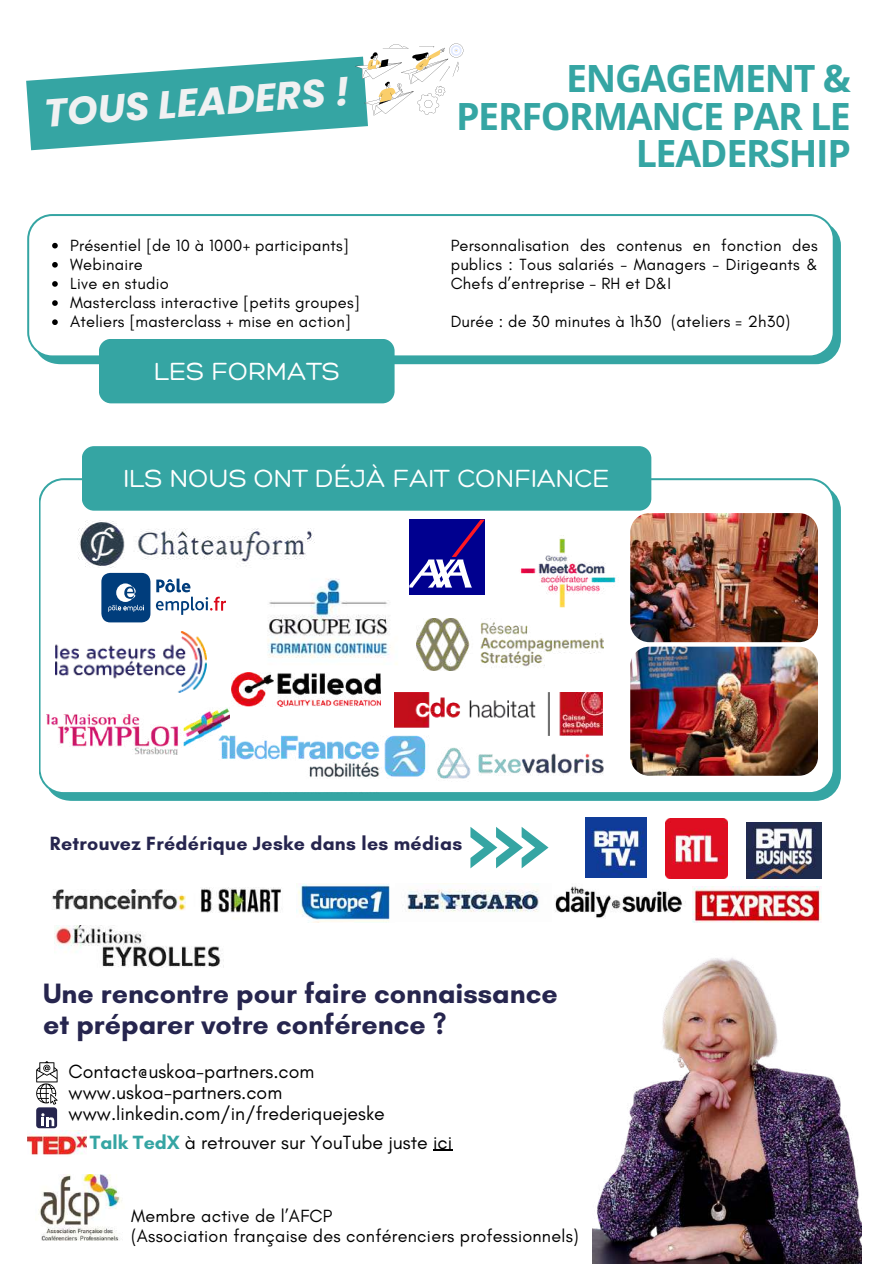
<style>
.page{position:relative;width:894px;height:1264px;background:#fff}
.page>*{position:absolute;margin:0;border:0;box-sizing:border-box;transform-origin:0 0}
.t1{font:italic 700 39px "Poppins";color:#f0f1f2}
.t2{font:700 37.5px/37.2px "Open Sans";letter-spacing:-.035em;color:#35a5a3;text-align:right}
.t3{font:700 28.5px/30.3px "Glacial Indifference";color:#26254e}
.t4{font:300 27px "Hero";color:#fff}
.t5{font:19.5px/21.3px "Glacial Indifference";color:#000}
.t6{font:700 19.5px "Glacial Indifference";letter-spacing:.015em;color:#26254e}
.t7{font:18px/20.2px "Glacial Indifference";letter-spacing:.015em;color:#000}
.t8{font:16.5px/19.2px "Glacial Indifference";letter-spacing:.015em;color:#000}
.s1{font-weight:700;color:#35a5a3}
</style>
<div class="page">
<svg style="left:27px;top:214px;width:813px;height:150px"></svg>
<div style="left:99px;top:339px;width:295px;height:64px;background:#35a5a3;border-radius:12px"></div>
<svg style="left:39px;top:478px;width:801px;height:322px"></svg>
<div style="left:82px;top:446px;width:569px;height:64px;background:#35a5a3;border-radius:12px"></div>
<img style="left:78px;top:520px;width:236px;height:48px">
<img style="left:394px;top:692px;width:208px;height:47px">
<div style="left:409px;top:519px;width:75px;height:76px;background:#00008f"></div>
<svg style="left:409px;top:519px;width:75px;height:68px"></svg>
<img style="left:56px;top:631px;width:150px;height:61px">
<img style="left:253px;top:564px;width:150px;height:109px">
<img style="left:746px;top:822px;width:75px;height:56px">
<img style="left:585px;top:817px;width:61px;height:60px">
<img style="left:665px;top:818px;width:62px;height:60px">
<img style="left:185px;top:887px;width:96px;height:26px">
<img style="left:555px;top:886px;width:131px;height:32px">
<img style="left:296px;top:883px;width:244px;height:39px">
<svg style="left:36px;top:1061px;width:22px;height:43px"></svg>
<div style="left:36px;top:1107px;width:21px;height:21px;background:#26254e;border-radius:3px"></div>
<svg style="left:41px;top:1113px;width:13px;height:13px"></svg>
<img style="left:38px;top:1174px;width:84px;height:66px">
<img style="left:416px;top:618px;width:187px;height:52px">
<img style="left:630px;top:513px;width:187px;height:129px;border-radius:19px">
<img style="left:630px;top:646px;width:187px;height:129px;border-radius:19px">
<img style="left:513px;top:535px;width:110px;height:75px">
<div style="left:101px;top:573px;width:49px;height:49px;background:#003d7c;border-radius:9px"></div>
<div style="left:116px;top:583px;width:18px;height:19px;background:#fff;border-radius:50%"></div>
<svg style="left:124px;top:586px;width:12px;height:13px"></svg>
<svg style="left:108px;top:605px;width:36px;height:7px"></svg>
<svg style="left:156px;top:578px;width:70px;height:37px"></svg>
<img style="left:446px;top:739px;width:170px;height:44px">
<img style="left:232px;top:672px;width:148px;height:35px">
<img style="left:196px;top:712px;width:250px;height:81px">
<svg style="left:470px;top:827px;width:78px;height:41px"></svg>
<img style="left:27px;top:1130px;width:60px;height:25px">
<img style="left:52px;top:889px;width:133px;height:22px">
<img style="left:692px;top:886px;width:129px;height:36px">
<img style="left:54px;top:925px;width:167px;height:43px">
<svg style="left:26px;top:43px;width:437px;height:107px"></svg>
<img style="left:592px;top:958px;width:269px;height:305px">
<svg style="left:52px;top:243px;width:6px;height:5px"></svg>
<svg style="left:52px;top:262px;width:6px;height:5px"></svg>
<svg style="left:52px;top:281px;width:6px;height:6px"></svg>
<svg style="left:52px;top:300px;width:6px;height:6px"></svg>
<svg style="left:52px;top:319px;width:6px;height:6px"></svg>
<svg style="left:433px;top:1149px;width:19px;height:1px"></svg>
<img style="left:46px;top:707px;width:183px;height:47px">
<h1 class="t1" style="left:42px;top:86px;width:308px;rotate:-4deg">TOUS LEADERS !</h1>
<h2 class="t2" style="left:456px;top:59px;width:396px">ENGAGEMENT &amp;<br>PERFORMANCE PAR LE<br>LEADERSHIP</h2>
<p class="t8" style="left:70px;top:235px;width:291px">Présentiel [de 10 à 1000+ participants]<br>Webinaire<br>Live en studio<br>Masterclass interactive [petits groupes]<br>Ateliers [masterclass + mise en action]</p>
<p class="t8" style="left:450px;top:235px;width:368px;text-align:justify">Personnalisation des contenus en fonction des publics : Tous salariés - Managers - Dirigeants &amp; Chefs d’entreprise - RH et D&amp;I</p>
<p class="t8" style="left:450px;top:312px;width:341px">Durée : de 30 minutes à 1h30 (ateliers = 2h30)</p>
<h3 class="t4" style="left:154px;top:354px;width:187px">LES FORMATS</h3>
<h3 class="t4" style="left:123px;top:461px;width:488px">ILS NOUS ONT DÉJÀ FAIT CONFIANCE</h3>
<p class="t6" style="left:50px;top:831px;width:413px">Retrouvez Frédérique Jeske dans les médias</p>
<h3 class="t3" style="left:43px;top:978px;width:516px">Une rencontre pour faire connaissance et préparer votre conférence ?</h3>
<p class="t5" style="left:69px;top:1060px;width:317px">Contact@uskoa-partners.com www.uskoa-partners.com www.linkedin.com/in/frederiquejeske</p>
<p class="t5" style="left:90px;top:1131px;width:363px"><span class="s1">Talk TedX</span> à retrouver sur YouTube juste ici</p>
<p class="t7" style="left:131px;top:1205px;width:449px">Membre active de l’AFCP<br>(Association française des conférenciers professionnels)</p>
</div>
